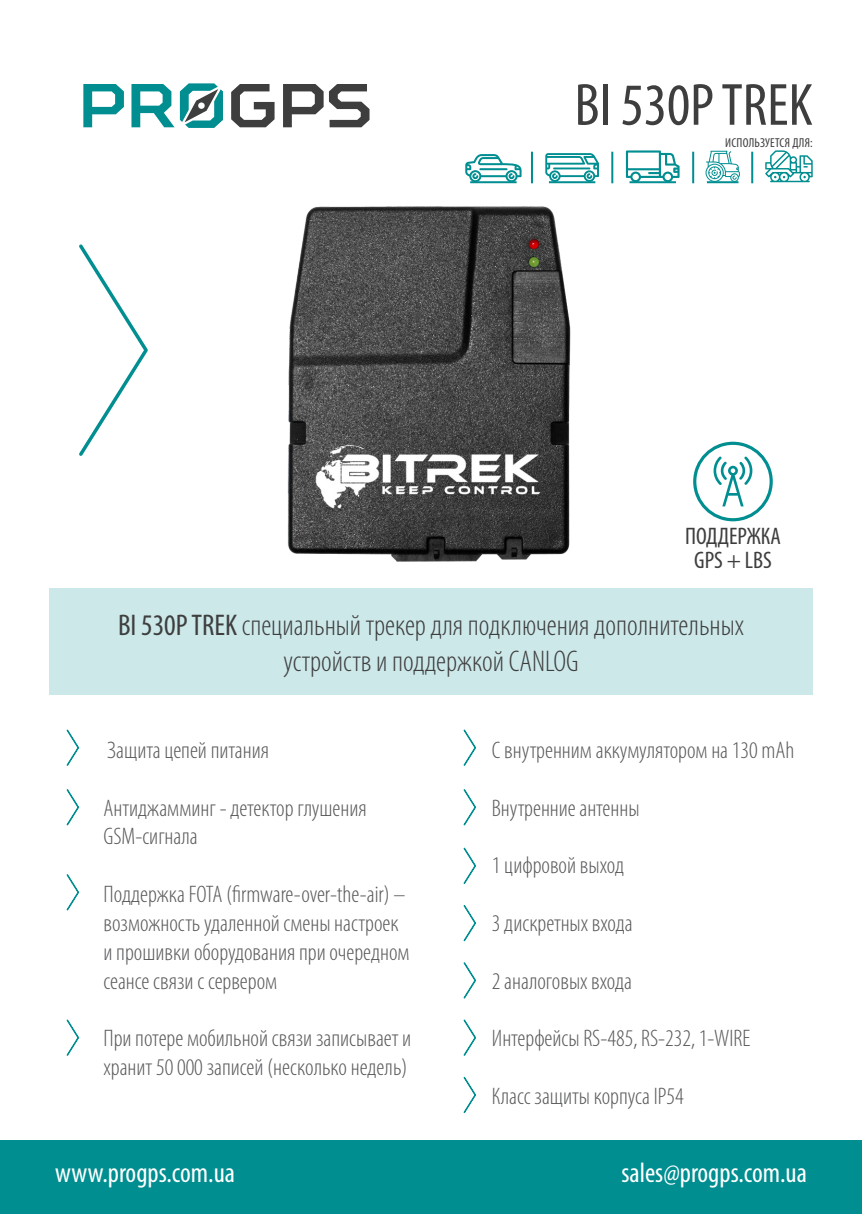
<style>
.page{position:relative;width:862px;height:1214px;background:#fff}
.page>*{position:absolute;margin:0;border:0;box-sizing:border-box;transform-origin:0 0}
.t1{font:condensed 60px "Myriad Pro";color:#3e3e3f}
.t2{font:300 condensed 30px "Myriad Pro";color:#3e3e3f}
.t3{font:condensed 28px "Myriad Pro";color:#fff}
.t4{font:300 condensed 24px/28.8px "Myriad Pro";color:#57585a}
.t5{font:condensed 24px "Myriad Pro";color:#3e3e3f}
.t6{font:condensed 13px "Myriad Pro";letter-spacing:.02em;color:#3e3e3f}
.s1{font-weight:400}
</style>
<div class="page">
<div style="left:49px;top:588px;width:763px;height:106px;background:#cde8e9"></div>
<svg style="left:465px;top:154px;width:56px;height:28px"></svg>
<svg style="left:545px;top:153px;width:54px;height:29px"></svg>
<hr style="left:531px;top:152px;width:2px;height:31px;background:#008e91">
<hr style="left:611px;top:152px;width:2px;height:31px;background:#008e91">
<hr style="left:692px;top:152px;width:2px;height:31px;background:#008e91">
<hr style="left:751px;top:152px;width:2px;height:31px;background:#008e91">
<svg style="left:626px;top:150px;width:53px;height:31px"></svg>
<svg style="left:705px;top:151px;width:35px;height:31px"></svg>
<svg style="left:765px;top:150px;width:47px;height:32px"></svg>
<hr style="left:707px;top:181px;width:31px;height:2px;background:#008e91">
<hr style="left:629px;top:181px;width:47px;height:2px;background:#008e91">
<hr style="left:549px;top:181px;width:46px;height:2px;background:#008e91">
<hr style="left:470px;top:181px;width:46px;height:2px;background:#008e91">
<svg style="left:693px;top:441px;width:80px;height:80px"></svg>
<svg style="left:79px;top:244px;width:69px;height:212px"></svg>
<svg style="left:463px;top:729px;width:13px;height:37px"></svg>
<svg style="left:463px;top:789px;width:13px;height:37px"></svg>
<svg style="left:463px;top:847px;width:13px;height:37px"></svg>
<svg style="left:463px;top:905px;width:13px;height:37px"></svg>
<svg style="left:463px;top:962px;width:13px;height:37px"></svg>
<svg style="left:463px;top:1019px;width:13px;height:37px"></svg>
<svg style="left:463px;top:1076px;width:13px;height:37px"></svg>
<svg style="left:66px;top:1019px;width:13px;height:37px"></svg>
<svg style="left:66px;top:729px;width:13px;height:37px"></svg>
<svg style="left:66px;top:789px;width:13px;height:37px"></svg>
<svg style="left:66px;top:874px;width:13px;height:37px"></svg>
<img style="left:287px;top:206px;width:284px;height:356px">
<div style="left:0;top:1140px;width:862px;height:73px;background:#008e91"></div>
<svg style="left:83px;top:84px;width:41px;height:43px"></svg>
<svg style="left:231px;top:84px;width:43px;height:43px"></svg>
<svg style="left:283px;top:84px;width:86px;height:43px"></svg>
<svg style="left:131px;top:83px;width:92px;height:45px"></svg>
<p class="t1" style="left:574px;top:69px;width:240px">BI 530P TREK</p>
<p class="t6" style="left:725px;top:135px;width:89px">ИСПОЛЬЗУЕТСЯ ДЛЯ:</p>
<p class="t5" style="left:685px;top:522px;width:97px">ПОДДЕРЖКА</p>
<p class="t5" style="left:694px;top:546px;width:79px">GPS + LBS</p>
<p class="t2" style="left:118px;top:607px;width:627px"><span class="s1">BI 530P TREK</span> специальный трекер для подключения дополнительных</p>
<p class="t2" style="left:283px;top:643px;width:296px">устройств и поддержкой CANLOG</p>
<p class="t4" style="left:107px;top:735px;width:163px">Защита цепей питания</p>
<p class="t4" style="left:103px;top:793px;width:265px">Антиджамминг - детектор глушения<br>GSM-сигнала</p>
<p class="t4" style="left:103px;top:879px;width:308px">Поддержка FOTA (firmware-over-the-air) – возможность удаленной смены настроек и прошивки оборудования при очередном сеансе связи с сервером</p>
<p class="t4" style="left:103px;top:1023px;width:309px">При потере мобильной связи записывает и хранит 50 000 записей (несколько недель)</p>
<p class="t4" style="left:492px;top:735px;width:304px">С внутренним аккумулятором на 130 mAh</p>
<p class="t4" style="left:492px;top:793px;width:149px">Внутренние антенны</p>
<p class="t4" style="left:492px;top:850px;width:134px">1 цифровой выход</p>
<p class="t4" style="left:492px;top:908px;width:142px">3 дискретных входа</p>
<p class="t4" style="left:492px;top:966px;width:142px">2 аналоговых входа</p>
<p class="t4" style="left:492px;top:1023px;width:260px">Интерфейсы RS-485, RS-232, 1-WIRE</p>
<p class="t4" style="left:492px;top:1081px;width:193px">Класс защиты корпуса IP54</p>
<p class="t3" style="left:55px;top:1155px;width:181px">www.progps.com.ua</p>
<p class="t3" style="left:621px;top:1155px;width:187px">sales@progps.com.ua</p>
</div>
